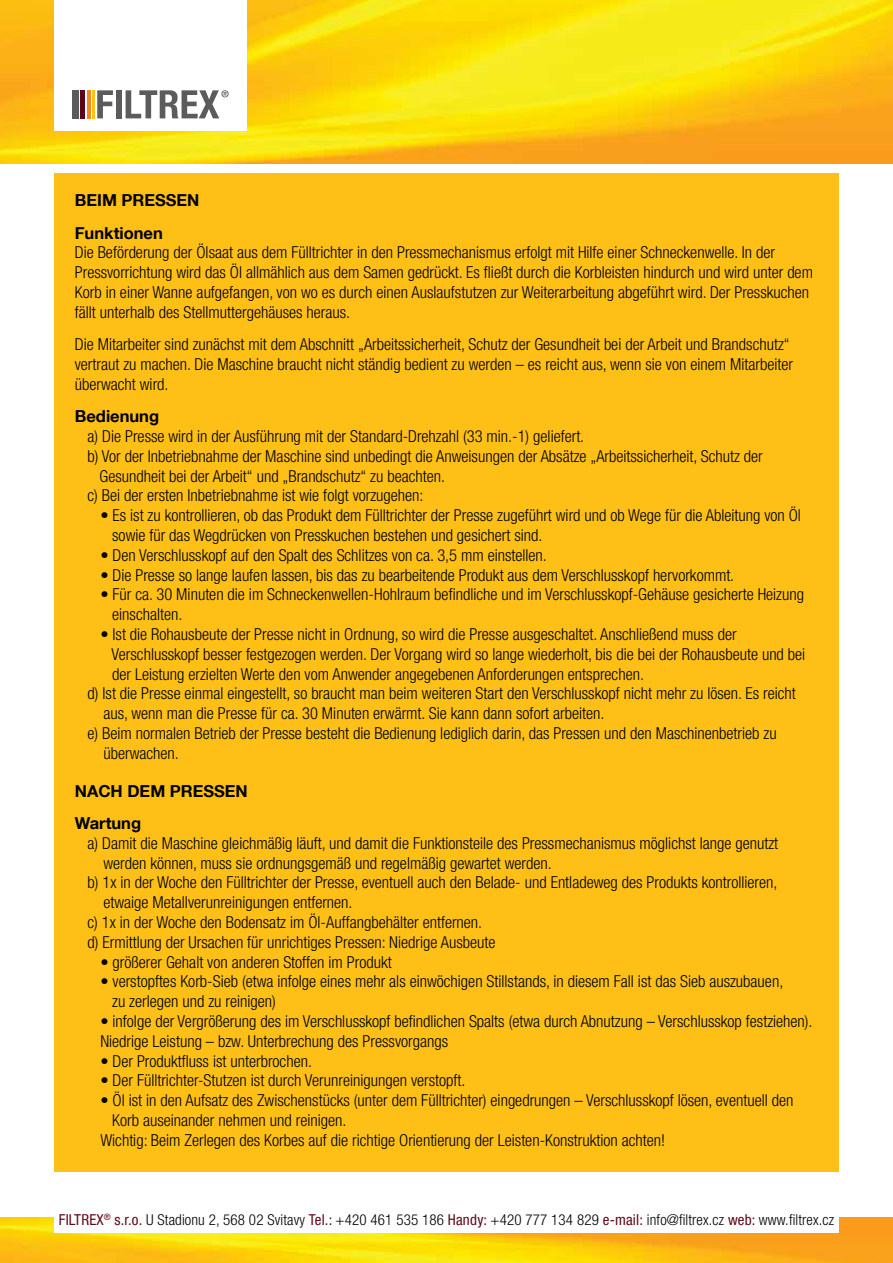
<style>
.page{position:relative;width:893px;height:1263px;background:#fff}
.page>*{position:absolute;margin:0;border:0;box-sizing:border-box;transform-origin:0 0}
.t1{font:300 condensed 16.5px/19.8px "Helvetica Neue LT Com";color:#000}
.t2{font:700 16.5px/32.4px "Helvetica Neue LT Com";color:#000}
.t3{font:300 condensed 15px "Helvetica Neue LT Com";letter-spacing:.01em;color:#000}
.s1{font-weight:400;color:#5d0717}
</style>
<div class="page">
<img style="left:0;top:0;width:893px;height:164px">
<div style="left:54px;top:0;width:193px;height:131px;background:#fff"></div>
<hr style="left:93px;top:90px;width:2px;height:28px;background:#fec017">
<hr style="left:87px;top:90px;width:4px;height:28px;background:#f18a21">
<div style="left:80px;top:90px;width:5px;height:28px;background:#5d0718"></div>
<div style="left:72px;top:90px;width:6px;height:28px;background:#5c5b5c"></div>
<svg style="left:97px;top:90px;width:16px;height:28px"></svg>
<div style="left:116px;top:90px;width:5px;height:28px;background:#5c5b5c"></div>
<svg style="left:126px;top:90px;width:103px;height:28px"></svg>
<img style="left:0;top:1218px;width:893px;height:45px">
<div style="left:54px;top:1200px;width:785px;height:33px;background:#fff"></div>
<div style="left:54px;top:173px;width:785px;height:999px;background:#fec017"></div>
<p class="t2" style="left:75px;top:184px;width:126px">BEIM PRESSEN<br>Funktionen</p>
<p class="t1" style="left:75px;top:243px;width:740px">Die Beförderung der Ölsaat aus dem Fülltrichter in den Pressmechanismus erfolgt mit Hilfe einer Schneckenwelle. In der Pressvorrichtung wird das Öl allmählich aus dem Samen gedrückt. Es fließt durch die Korbleisten hindurch und wird unter dem Korb in einer Wanne aufgefangen, von wo es durch einen Auslaufstutzen zur Weiterarbeitung abgeführt wird. Der Presskuchen fällt unterhalb des Stellmuttergehäuses heraus.</p>
<p class="t1" style="left:75px;top:334px;width:720px">Die Mitarbeiter sind zunächst mit dem Abschnitt „Arbeitssicherheit, Schutz der Gesundheit bei der Arbeit und Brandschutz“ vertraut zu machen. Die Maschine braucht nicht ständig bedient zu werden – es reicht aus, wenn sie von einem Mitarbeiter überwacht wird.</p>
<p class="t2" style="left:75px;top:400px;width:86px">Bedienung</p>
<p class="t1" style="left:88px;top:426px;width:498px">a) Die Presse wird in der Ausführung mit der Standard-Drehzahl (33 min.-1) geliefert.</p>
<p class="t1" style="left:88px;top:446px;width:677px">b) Vor der Inbetriebnahme der Maschine sind unbedingt die Anweisungen der Absätze „Arbeitssicherheit, Schutz der</p>
<p class="t1" style="left:99px;top:466px;width:347px">Gesundheit bei der Arbeit“ und „Brandschutz“ zu beachten.</p>
<p class="t1" style="left:88px;top:486px;width:337px">c) Bei der ersten Inbetriebnahme ist wie folgt vorzugehen:</p>
<p class="t1" style="left:112px;top:505px;width:690px;text-indent:-12px">• Es ist zu kontrollieren, ob das Produkt dem Fülltrichter der Presse zugeführt wird und ob Wege für die Ableitung von Öl sowie für das Wegdrücken von Presskuchen bestehen und gesichert sind.</p>
<p class="t1" style="left:100px;top:545px;width:448px">• Den Verschlusskopf auf den Spalt des Schlitzes von ca. 3,5 mm einstellen.</p>
<p class="t1" style="left:100px;top:565px;width:635px">• Die Presse so lange laufen lassen, bis das zu bearbeitende Produkt aus dem Verschlusskopf hervorkommt.</p>
<p class="t1" style="left:112px;top:585px;width:693px;text-indent:-12px">• Für ca. 30 Minuten die im Schneckenwellen-Hohlraum befindliche und im Verschlusskopf-Gehäuse gesicherte Heizung einschalten.</p>
<p class="t1" style="left:100px;top:624px;width:638px">• Ist die Rohausbeute der Presse nicht in Ordnung, so wird die Presse ausgeschaltet. Anschließend muss der</p>
<p class="t1" style="left:112px;top:644px;width:695px">Verschlusskopf besser festgezogen werden. Der Vorgang wird so lange wiederholt, bis die bei der Rohausbeute und bei</p>
<p class="t1" style="left:112px;top:664px;width:533px">der Leistung erzielten Werte den vom Anwender angegebenen Anforderungen entsprechen.</p>
<p class="t1" style="left:88px;top:684px;width:710px">d) Ist die Presse einmal eingestellt, so braucht man beim weiteren Start den Verschlusskopf nicht mehr zu lösen. Es reicht</p>
<p class="t1" style="left:103px;top:703px;width:503px">aus, wenn man die Presse für ca. 30 Minuten erwärmt. Sie kann dann sofort arbeiten.</p>
<p class="t1" style="left:88px;top:723px;width:691px">e) Beim normalen Betrieb der Presse besteht die Bedienung lediglich darin, das Pressen und den Maschinenbetrieb zu</p>
<p class="t1" style="left:103px;top:743px;width:77px">überwachen.</p>
<p class="t2" style="left:75px;top:774px;width:174px">NACH DEM PRESSEN<br>Wartung</p>
<p class="t1" style="left:88px;top:833px;width:692px">a) Damit die Maschine gleichmäßig läuft, und damit die Funktionsteile des Pressmechanismus möglichst lange genutzt</p>
<p class="t1" style="left:103px;top:853px;width:450px">werden können, muss sie ordnungsgemäß und regelmäßig gewartet werden.</p>
<p class="t1" style="left:88px;top:873px;width:691px">b) 1x in der Woche den Fülltrichter der Presse, eventuell auch den Belade- und Entladeweg des Produkts kontrollieren,</p>
<p class="t1" style="left:103px;top:892px;width:251px">etwaige Metallverunreinigungen entfernen.</p>
<p class="t1" style="left:88px;top:912px;width:396px">c) 1x in der Woche den Bodensatz im Öl-Auffangbehälter entfernen.</p>
<p class="t1" style="left:88px;top:932px;width:409px">d) Ermittlung der Ursachen für unrichtiges Pressen: Niedrige Ausbeute</p>
<p class="t1" style="left:100px;top:952px;width:293px">• größerer Gehalt von anderen Stoffen im Produkt</p>
<p class="t1" style="left:112px;top:972px;width:673px;text-indent:-12px">• verstopftes Korb-Sieb (etwa infolge eines mehr als einwöchigen Stillstands, in diesem Fall ist das Sieb auszubauen, zu zerlegen und zu reinigen)</p>
<p class="t1" style="left:100px;top:1011px;width:714px">• infolge der Vergrößerung des im Verschlusskopf befindlichen Spalts (etwa durch Abnutzung – Verschlusskop festziehen).<br>Niedrige Leistung – bzw. Unterbrechung des Pressvorgangs</p>
<p class="t1" style="left:100px;top:1051px;width:213px">• Der Produktfluss ist unterbrochen.</p>
<p class="t1" style="left:100px;top:1071px;width:367px">• Der Fülltrichter-Stutzen ist durch Verunreinigungen verstopft.</p>
<p class="t1" style="left:100px;top:1090px;width:695px">• Öl ist in den Aufsatz des Zwischenstücks (unter dem Fülltrichter) eingedrungen – Verschlusskopf lösen, eventuell den</p>
<p class="t1" style="left:112px;top:1110px;width:236px">Korb auseinander nehmen und reinigen.</p>
<p class="t1" style="left:100px;top:1130px;width:566px">Wichtig: Beim Zerlegen des Korbes auf die richtige Orientierung der Leisten-Konstruktion achten!</p>
<p class="t3" style="left:59px;top:1211px;width:777px"><span class="s1">FILTREX</span><sup>®</sup> <span class="s1">s.r.o.</span> U Stadionu 2, 568 02 Svitavy <span class="s1">Tel.:</span> +420 461 535 186 <span class="s1">Handy:</span> +420 777 134 829 <span class="s1">e-mail:</span> info@filtrex.cz <span class="s1">web:</span> www.filtrex.cz</p>
</div>
